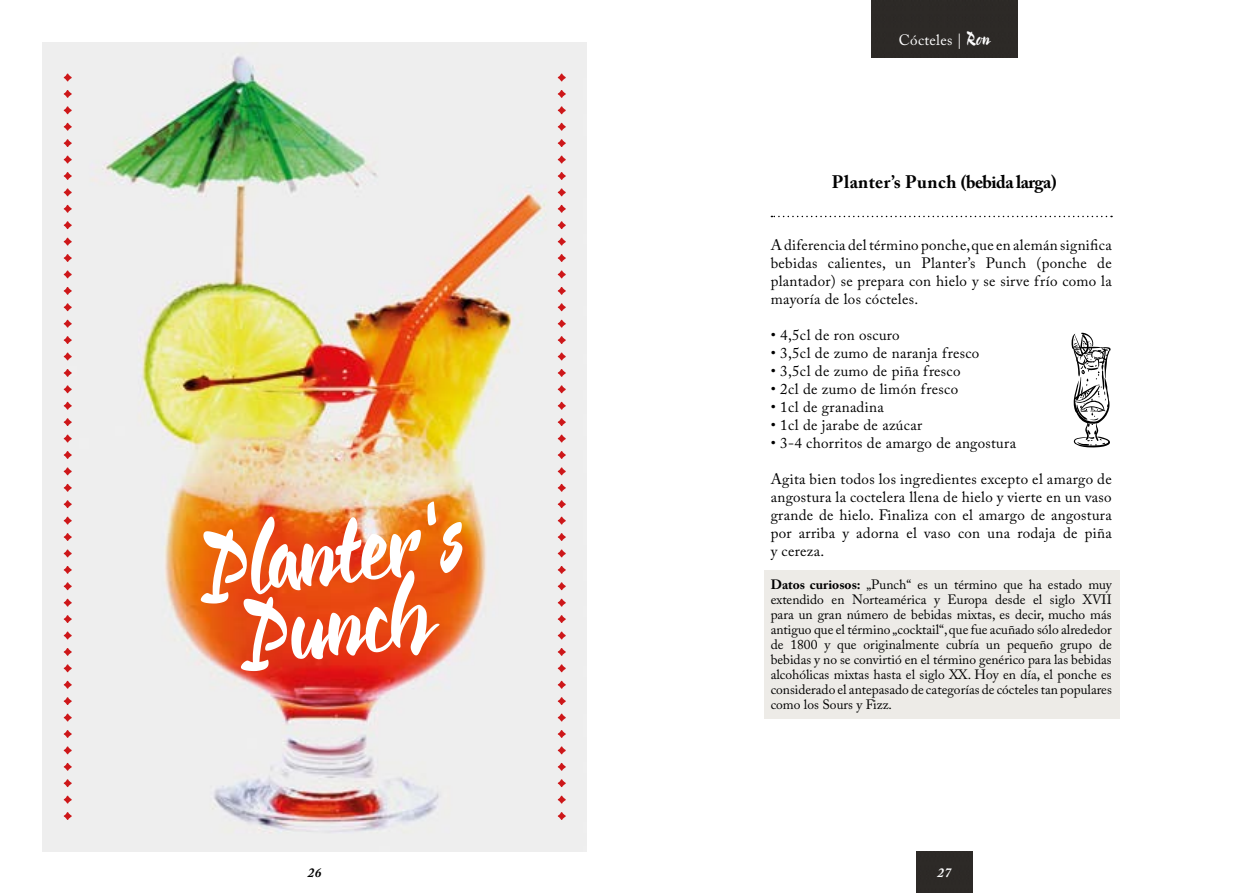
<style>
.page{position:relative;width:1259px;height:893px;background:#fff}
.page>*{position:absolute;margin:0;border:0;box-sizing:border-box;transform-origin:0 0}
.t1{font:102.6px/71.8px "Cienfuegos";color:#fff;text-align:center}
.t2{font:700 18px "Adobe Caslon Pro";letter-spacing:.02em;color:#000}
.t3{font:15px/18px "Adobe Caslon Pro";letter-spacing:.02em;color:#000;text-align:justify}
.t4{font:15px "Adobe Caslon Pro";letter-spacing:.02em;color:#fff}
.t5{font:13.5px/15px "Adobe Caslon Pro";color:#000;text-align:justify}
.t6{font:italic 700 13.5px "Adobe Caslon Pro";color:#000}
.t7{font:italic 700 13.5px "Adobe Caslon Pro";color:#fff}
.s1{font-family:"Cienfuegos";font-size:19.5px}
.s2{font-weight:700}
</style>
<div class="page">
<div style="left:916px;top:851px;width:56px;height:42px;background:#2d2927"></div>
<div style="left:871px;top:0;width:146px;height:58px;background:#2d2a27"></div>
<img style="left:43px;top:43px;width:544px;height:808px">
<svg style="left:64px;top:550px;width:8px;height:7px"></svg>
<svg style="left:64px;top:533px;width:8px;height:8px"></svg>
<svg style="left:64px;top:517px;width:8px;height:7px"></svg>
<svg style="left:64px;top:500px;width:8px;height:8px"></svg>
<svg style="left:64px;top:484px;width:8px;height:8px"></svg>
<svg style="left:64px;top:467px;width:8px;height:8px"></svg>
<svg style="left:64px;top:451px;width:8px;height:8px"></svg>
<svg style="left:64px;top:435px;width:8px;height:7px"></svg>
<svg style="left:64px;top:418px;width:8px;height:8px"></svg>
<svg style="left:64px;top:402px;width:8px;height:8px"></svg>
<svg style="left:64px;top:385px;width:8px;height:8px"></svg>
<svg style="left:64px;top:369px;width:8px;height:8px"></svg>
<svg style="left:64px;top:353px;width:8px;height:7px"></svg>
<svg style="left:64px;top:336px;width:8px;height:8px"></svg>
<svg style="left:64px;top:320px;width:8px;height:8px"></svg>
<svg style="left:64px;top:303px;width:8px;height:8px"></svg>
<svg style="left:64px;top:287px;width:8px;height:8px"></svg>
<svg style="left:64px;top:271px;width:8px;height:7px"></svg>
<svg style="left:64px;top:254px;width:8px;height:8px"></svg>
<svg style="left:64px;top:238px;width:8px;height:7px"></svg>
<svg style="left:64px;top:221px;width:8px;height:8px"></svg>
<svg style="left:64px;top:205px;width:8px;height:8px"></svg>
<svg style="left:64px;top:188px;width:8px;height:8px"></svg>
<svg style="left:64px;top:172px;width:8px;height:8px"></svg>
<svg style="left:64px;top:156px;width:8px;height:7px"></svg>
<svg style="left:64px;top:139px;width:8px;height:8px"></svg>
<svg style="left:64px;top:123px;width:8px;height:8px"></svg>
<svg style="left:64px;top:106px;width:8px;height:8px"></svg>
<svg style="left:64px;top:90px;width:8px;height:8px"></svg>
<svg style="left:64px;top:74px;width:8px;height:7px"></svg>
<svg style="left:64px;top:566px;width:8px;height:8px"></svg>
<svg style="left:64px;top:582px;width:8px;height:8px"></svg>
<svg style="left:64px;top:599px;width:8px;height:8px"></svg>
<svg style="left:64px;top:615px;width:8px;height:8px"></svg>
<svg style="left:64px;top:632px;width:8px;height:7px"></svg>
<svg style="left:64px;top:648px;width:8px;height:8px"></svg>
<svg style="left:64px;top:664px;width:8px;height:8px"></svg>
<svg style="left:64px;top:681px;width:8px;height:8px"></svg>
<svg style="left:64px;top:697px;width:8px;height:8px"></svg>
<svg style="left:64px;top:714px;width:8px;height:7px"></svg>
<svg style="left:64px;top:730px;width:8px;height:8px"></svg>
<svg style="left:64px;top:746px;width:8px;height:8px"></svg>
<svg style="left:64px;top:763px;width:8px;height:8px"></svg>
<svg style="left:64px;top:779px;width:8px;height:8px"></svg>
<svg style="left:64px;top:796px;width:8px;height:7px"></svg>
<svg style="left:64px;top:812px;width:8px;height:8px"></svg>
<svg style="left:558px;top:550px;width:8px;height:7px"></svg>
<svg style="left:558px;top:533px;width:8px;height:8px"></svg>
<svg style="left:558px;top:517px;width:8px;height:7px"></svg>
<svg style="left:558px;top:500px;width:8px;height:8px"></svg>
<svg style="left:558px;top:484px;width:8px;height:8px"></svg>
<svg style="left:558px;top:467px;width:8px;height:8px"></svg>
<svg style="left:558px;top:451px;width:8px;height:8px"></svg>
<svg style="left:558px;top:435px;width:8px;height:7px"></svg>
<svg style="left:558px;top:418px;width:8px;height:8px"></svg>
<svg style="left:558px;top:402px;width:8px;height:8px"></svg>
<svg style="left:558px;top:385px;width:8px;height:8px"></svg>
<svg style="left:558px;top:369px;width:8px;height:8px"></svg>
<svg style="left:558px;top:353px;width:8px;height:7px"></svg>
<svg style="left:558px;top:336px;width:8px;height:8px"></svg>
<svg style="left:558px;top:320px;width:8px;height:8px"></svg>
<svg style="left:558px;top:303px;width:8px;height:8px"></svg>
<svg style="left:558px;top:287px;width:8px;height:8px"></svg>
<svg style="left:558px;top:271px;width:8px;height:7px"></svg>
<svg style="left:558px;top:254px;width:8px;height:8px"></svg>
<svg style="left:558px;top:238px;width:8px;height:7px"></svg>
<svg style="left:558px;top:221px;width:8px;height:8px"></svg>
<svg style="left:558px;top:205px;width:8px;height:8px"></svg>
<svg style="left:558px;top:188px;width:8px;height:8px"></svg>
<svg style="left:558px;top:172px;width:8px;height:8px"></svg>
<svg style="left:558px;top:156px;width:8px;height:7px"></svg>
<svg style="left:558px;top:139px;width:8px;height:8px"></svg>
<svg style="left:558px;top:123px;width:8px;height:8px"></svg>
<svg style="left:558px;top:106px;width:8px;height:8px"></svg>
<svg style="left:558px;top:90px;width:8px;height:8px"></svg>
<svg style="left:558px;top:74px;width:8px;height:7px"></svg>
<svg style="left:558px;top:566px;width:8px;height:8px"></svg>
<svg style="left:558px;top:582px;width:8px;height:8px"></svg>
<svg style="left:558px;top:599px;width:8px;height:8px"></svg>
<svg style="left:558px;top:615px;width:8px;height:8px"></svg>
<svg style="left:558px;top:632px;width:8px;height:7px"></svg>
<svg style="left:558px;top:648px;width:8px;height:8px"></svg>
<svg style="left:558px;top:664px;width:8px;height:8px"></svg>
<svg style="left:558px;top:681px;width:8px;height:8px"></svg>
<svg style="left:558px;top:697px;width:8px;height:8px"></svg>
<svg style="left:558px;top:714px;width:8px;height:7px"></svg>
<svg style="left:558px;top:730px;width:8px;height:8px"></svg>
<svg style="left:558px;top:746px;width:8px;height:8px"></svg>
<svg style="left:558px;top:763px;width:8px;height:8px"></svg>
<svg style="left:558px;top:779px;width:8px;height:8px"></svg>
<svg style="left:558px;top:796px;width:8px;height:7px"></svg>
<svg style="left:558px;top:812px;width:8px;height:8px"></svg>
<div style="left:764px;top:570px;width:355px;height:148px;background:#edebe7"></div>
<svg style="left:1071px;top:333px;width:40px;height:115px"></svg>
<svg style="left:771px;top:216px;width:341px;height:1px"></svg>
<p class="t4" style="left:898px;top:31px;width:92px">Cócteles | <span class="s1">Ron</span></p>
<h1 class="t1" style="left:197px;top:536px;width:264px;rotate:-7deg">Planter‘s<br>Punch</h1>
<p class="t2" style="left:832px;top:172px;width:226px">Planter’s Punch (bebida larga)</p>
<p class="t3" style="left:770px;top:236px;width:343px">A diferencia del término ponche, que en alemán significa bebidas calientes, un Planter’s Punch (ponche de plantador) se prepara con hielo y se sirve frío como la mayoría de los cócteles.</p>
<p class="t3" style="left:770px;top:326px;width:130px">• 4,5cl de ron oscuro</p>
<p class="t3" style="left:770px;top:344px;width:210px">• 3,5cl de zumo de naranja fresco</p>
<p class="t3" style="left:770px;top:362px;width:191px">• 3,5cl de zumo de piña fresco</p>
<p class="t3" style="left:770px;top:380px;width:189px">• 2cl de zumo de limón fresco</p>
<p class="t3" style="left:770px;top:398px;width:115px">• 1cl de granadina</p>
<p class="t3" style="left:770px;top:416px;width:153px">• 1cl de jarabe de azúcar</p>
<p class="t3" style="left:770px;top:434px;width:247px">• 3-4 chorritos de amargo de angostura</p>
<p class="t3" style="left:770px;top:470px;width:343px">Agita bien todos los ingredientes excepto el amargo de angostura la coctelera llena de hielo y vierte en un vaso grande de hielo. Finaliza con el amargo de angostura por arriba y adorna el vaso con una rodaja de piña y cereza.</p>
<p class="t5" style="left:770px;top:577px;width:343px"><span class="s2">Datos curiosos:</span> „Punch“ es un término que ha estado muy extendido en Norteamérica y Europa desde el siglo XVII para un gran número de bebidas mixtas, es decir, mucho más antiguo que el término „cocktail“, que fue acuñado sólo alrededor de 1800 y que originalmente cubría un pequeño grupo de bebidas y no se convirtió en el término genérico para las bebidas alcohólicas mixtas hasta el siglo XX. Hoy en día, el ponche es considerado el antepasado de categorías de cócteles tan populares como los Sours y Fizz.</p>
<p class="t6" style="left:308px;top:864px;width:15px">26</p>
<p class="t7" style="left:937px;top:864px;width:15px">27</p>
</div>
